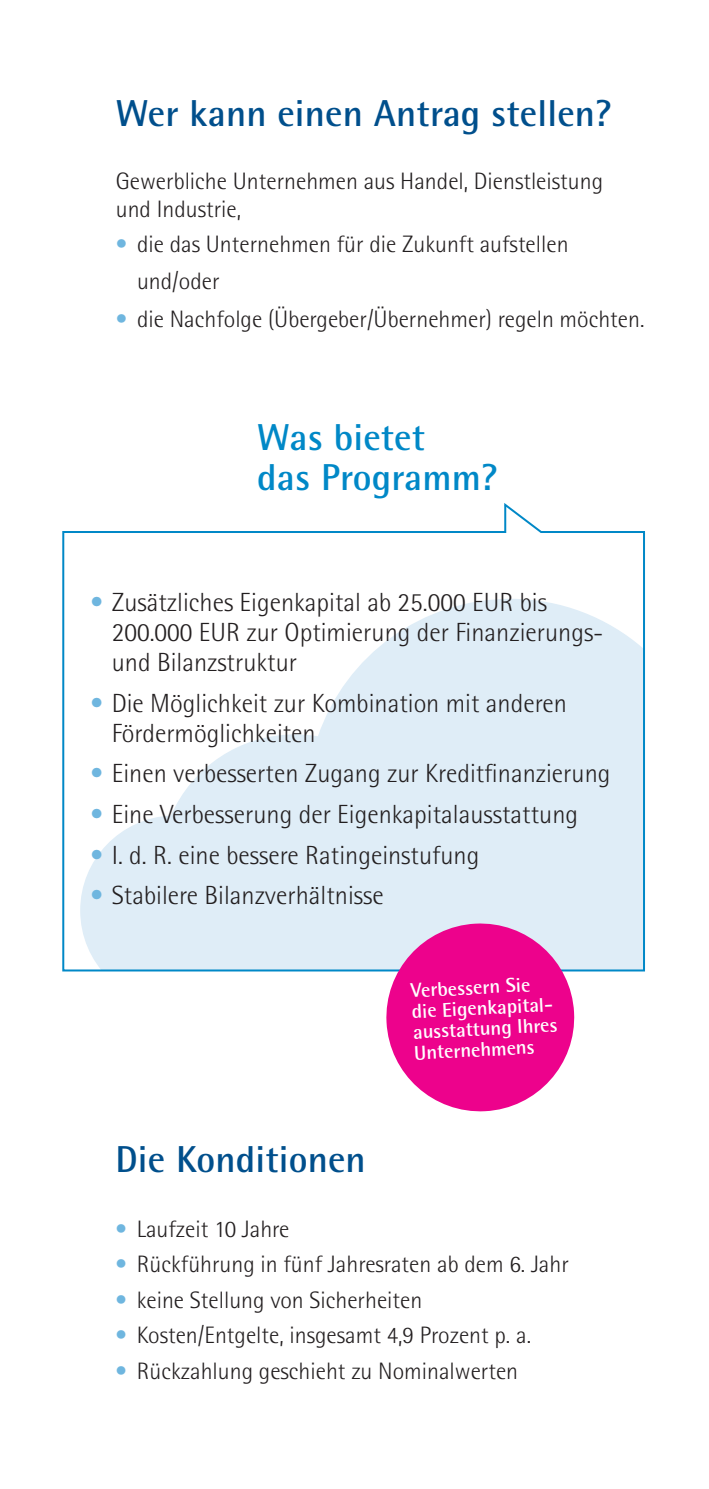
<style>
.page{position:relative;width:709px;height:1489px;background:#fff}
.page>*{position:absolute;margin:0;border:0;box-sizing:border-box;transform-origin:0 0}
.t1{font:700 37.5px "Rotis Semi Sans";letter-spacing:.005em;color:#004f8c}
.t2{font:700 37.5px/40px "Rotis Semi Sans";letter-spacing:.005em;color:#0088c7}
.t3{font:300 26.25px/30px "Rotis Semi Sans";color:#231f20}
.t4{font:300 23.75px/27.5px "Rotis Semi Sans";color:#231f20}
.t5{font:700 20px/20.8px "Rotis Semi Sans";color:#fff}
.s1{color:#6fb6df}
</style>
<div class="page">
<svg style="left:62px;top:503px;width:583px;height:469px"></svg>
<svg style="left:384px;top:920px;width:193px;height:192px;background:#ed3fa8"></svg>
<h1 class="t1" style="left:116px;top:90px;width:498px">Wer kann einen Antrag stellen?</h1>
<p class="t4" style="left:116px;top:168px;width:489px">Gewerbliche Unternehmen aus Handel, Dienstleistung und Industrie,</p>
<p class="t4" style="left:137px;top:225px;width:433px;line-height:37.5px;text-indent:-21px"><span class="s1">•</span> die das Unternehmen für die Zukunft aufstellen und/oder</p>
<p class="t4" style="left:116px;top:305px;width:530px"><span class="s1">•</span> die Nachfolge (Übergeber/Übernehmer) regeln möchten.</p>
<h1 class="t2" style="left:257px;top:416px;width:242px">Was bietet<br>das Programm?</h1>
<p class="t3" style="left:112px;top:587px;width:493px;text-indent:-21px"><span class="s1">•</span> Zusätzliches Eigenkapital ab 25.000 EUR bis<br>200.000 EUR zur Optimierung der Finanzierungs&shy;und Bilanzstruktur</p>
<p class="t3" style="left:112px;top:688px;width:457px;text-indent:-21px"><span class="s1">•</span> Die Möglichkeit zur Kombination mit anderen<br>Fördermöglichkeiten</p>
<p class="t3" style="left:90px;top:758px;width:521px"><span class="s1">•</span> Einen verbesserten Zugang zur Kreditfinanzierung</p>
<p class="t3" style="left:90px;top:799px;width:489px"><span class="s1">•</span> Eine Verbesserung der Eigenkapitalausstattung</p>
<p class="t3" style="left:90px;top:839px;width:390px"><span class="s1">•</span> I. d. R. eine bessere Ratingeinstufung</p>
<p class="t3" style="left:90px;top:880px;width:295px"><span class="s1">•</span> Stabilere Bilanzverhältnisse</p>
<h1 class="t1" style="left:115px;top:1135px;width:252px">Die Konditionen</h1>
<p class="t5" style="left:410px;top:979px;width:146px;rotate:-3deg">Verbessern Sie die Eigenkapital&shy;ausstattung Ihres<br>Unternehmens</p>
<p class="t4" style="left:115px;top:1214px;width:175px"><span class="s1">•</span> Laufzeit 10 Jahre</p>
<p class="t4" style="left:115px;top:1250px;width:455px"><span class="s1">•</span> Rückführung in fünf Jahresraten ab dem 6. Jahr</p>
<p class="t4" style="left:115px;top:1285px;width:308px"><span class="s1">•</span> keine Stellung von Sicherheiten</p>
<p class="t4" style="left:115px;top:1321px;width:417px"><span class="s1">•</span> Kosten/Entgelte, insgesamt 4,9 Prozent p. a.</p>
<p class="t4" style="left:115px;top:1357px;width:404px"><span class="s1">•</span> Rückzahlung geschieht zu Nominalwerten</p>
</div>
